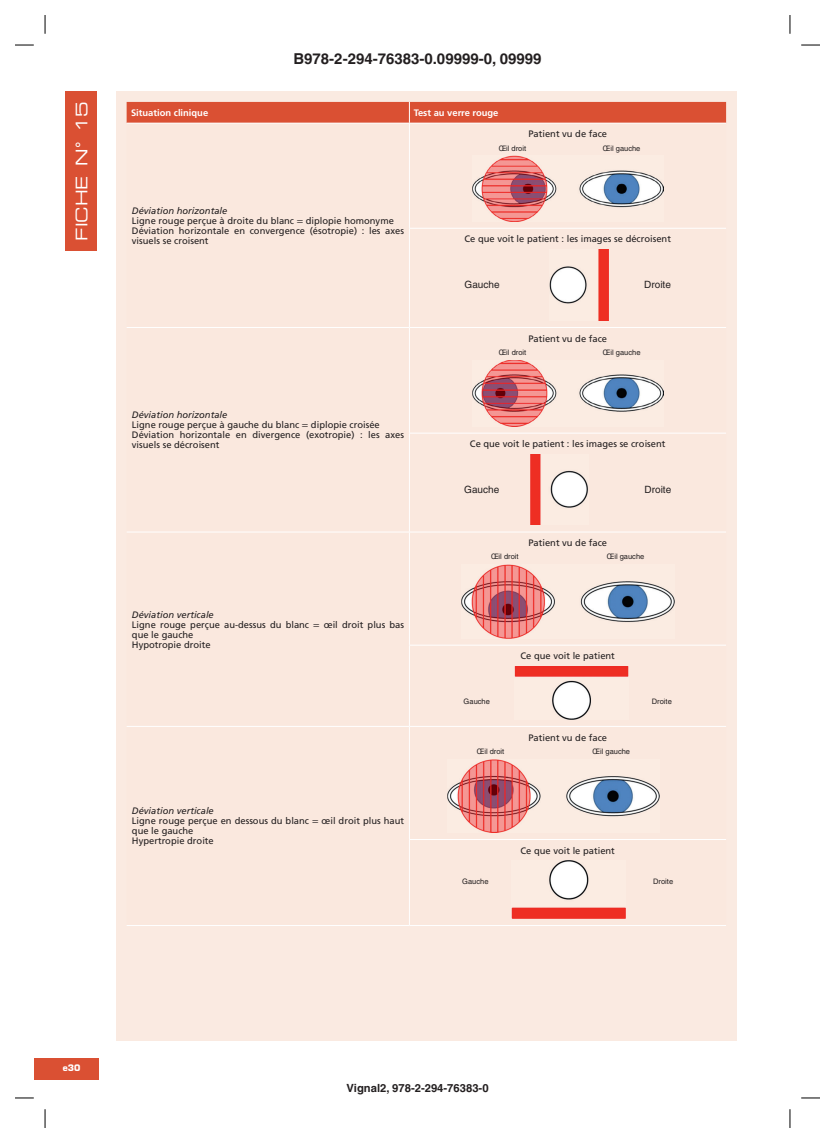
<style>
.page{position:relative;width:820px;height:1143px;background:#fff}
.page>*{position:absolute;margin:0;border:0;box-sizing:border-box;transform-origin:0 0}
.TE_num__TE_type_E{font:16.12px "Eurostile LT Std Ex 2";color:#fff}
.t1{font:700 15px "S Pi Helvetica";color:#231f20}
.t2{font:700 11.25px "S Pi Helvetica";color:#231f20}
.t3{font:10px "Helvetica";color:#231f20}
.Disp_T_body__TE_type{font:9.38px/10px "Frutiger LT Std";color:#231f20}
.Disp_T_body__TE_type-2{font:italic 9.38px "Frutiger LT Std";color:#231f20}
.Disp_T_col_hd__TE_ty{font:700 9.38px "Frutiger LT Std";color:#fff}
.Folio{font:700 8.75px "Eurostile LT Std";color:#fff}
.t4{font:7.5px "Helvetica";color:#231f20}
.s1{font-family:"STIX General"}
</style>
<div class="page">
<div style="left:65px;top:91px;width:32px;height:160px;background:#da5033"></div>
<div style="left:34px;top:1058px;width:64px;height:21px;background:#da5033"></div>
<div style="left:116px;top:91px;width:620px;height:950px;background:#faeae1"></div>
<hr style="left:409px;top:228px;width:316px;height:1px;background:#fff">
<hr style="left:409px;top:327px;width:316px;height:1px;background:#fff">
<hr style="left:409px;top:433px;width:316px;height:1px;background:#fff">
<hr style="left:409px;top:531px;width:316px;height:1px;background:#fff">
<hr style="left:409px;top:644px;width:316px;height:1px;background:#fff">
<hr style="left:409px;top:726px;width:316px;height:1px;background:#fff">
<hr style="left:409px;top:123px;width:1px;height:105px;background:#fff">
<hr style="left:409px;top:228px;width:1px;height:99px;background:#fff">
<hr style="left:126px;top:327px;width:283px;height:1px;background:#fff">
<hr style="left:409px;top:328px;width:1px;height:105px;background:#fff">
<hr style="left:409px;top:433px;width:1px;height:98px;background:#fff">
<hr style="left:126px;top:531px;width:283px;height:1px;background:#fff">
<hr style="left:409px;top:532px;width:1px;height:112px;background:#fff">
<hr style="left:409px;top:645px;width:1px;height:81px;background:#fff">
<hr style="left:409px;top:839px;width:316px;height:1px;background:#fff">
<hr style="left:409px;top:925px;width:316px;height:1px;background:#fff">
<hr style="left:126px;top:726px;width:283px;height:1px;background:#fff">
<hr style="left:409px;top:726px;width:1px;height:113px;background:#fff">
<hr style="left:409px;top:839px;width:1px;height:86px;background:#fff">
<hr style="left:126px;top:925px;width:283px;height:1px;background:#fff">
<hr style="left:409px;top:123px;width:316px;height:1px;background:#fff">
<div style="left:126px;top:102px;width:599px;height:21px;background:#da5033"></div>
<hr style="left:126px;top:123px;width:283px;height:1px;background:#fff">
<img style="left:472px;top:155px;width:191px;height:66px">
<img style="left:549px;top:249px;width:59px;height:71px">
<img style="left:472px;top:360px;width:191px;height:66px">
<img style="left:530px;top:454px;width:58px;height:71px">
<img style="left:461px;top:565px;width:212px;height:73px">
<img style="left:514px;top:666px;width:114px;height:53px">
<img style="left:447px;top:759px;width:212px;height:73px">
<img style="left:511px;top:860px;width:114px;height:58px">
<svg style="left:15px;top:44px;width:19px;height:2px"></svg>
<svg style="left:801px;top:44px;width:18px;height:2px"></svg>
<svg style="left:15px;top:1097px;width:19px;height:1px"></svg>
<svg style="left:801px;top:1097px;width:18px;height:1px"></svg>
<svg style="left:44px;top:15px;width:2px;height:19px"></svg>
<svg style="left:44px;top:1109px;width:2px;height:18px"></svg>
<svg style="left:789px;top:15px;width:1px;height:19px"></svg>
<svg style="left:789px;top:1109px;width:1px;height:18px"></svg>
<h2 class="t1" style="left:293px;top:49px;width:249px">B978-2-294-76383-0.09999-0, 09999</h2>
<p class="TE_num__TE_type_E" style="left:70px;top:241px;width:141px;rotate:-90deg">FICHE N° 15</p>
<p class="Disp_T_col_hd__TE_ty" style="left:131px;top:107px;width:79px">Situation clinique</p>
<p class="Disp_T_col_hd__TE_ty" style="left:413px;top:107px;width:86px">Test au verre rouge</p>
<p class="Disp_T_body__TE_type" style="left:528px;top:129px;width:80px">Patient vu de face</p>
<p class="t4" style="left:498px;top:144px;width:29px">Œil droit</p>
<p class="t4" style="left:602px;top:144px;width:39px">Œil gauche</p>
<p class="Disp_T_body__TE_type-2" style="left:132px;top:205px;width:97px">Déviation horizontale</p>
<p class="Disp_T_body__TE_type" style="left:132px;top:215px;width:263px">Ligne rouge perçue à droite du blanc <span class="s1">=</span> diplopie homonyme</p>
<p class="Disp_T_body__TE_type" style="left:132px;top:225px;width:273px">Déviation horizontale en convergence (ésotropie) : les axes visuels se croisent</p>
<p class="Disp_T_body__TE_type" style="left:464px;top:234px;width:208px">Ce que voit le patient : les images se décroisent</p>
<p class="t3" style="left:464px;top:279px;width:37px">Gauche</p>
<p class="t3" style="left:644px;top:279px;width:28px">Droite</p>
<p class="Disp_T_body__TE_type" style="left:528px;top:333px;width:80px">Patient vu de face</p>
<p class="Disp_T_body__TE_type-2" style="left:132px;top:409px;width:97px">Déviation horizontale</p>
<p class="Disp_T_body__TE_type" style="left:132px;top:420px;width:249px">Ligne rouge perçue à gauche du blanc <span class="s1">=</span> diplopie croisée</p>
<p class="Disp_T_body__TE_type" style="left:132px;top:430px;width:273px">Déviation horizontale en divergence (exotropie) : les axes visuels se décroisent</p>
<p class="Disp_T_body__TE_type-2" style="left:132px;top:609px;width:83px">Déviation verticale</p>
<p class="Disp_T_body__TE_type" style="left:132px;top:619px;width:273px">Ligne rouge perçue au-dessus du blanc <span class="s1">=</span> œil droit plus bas que le gauche</p>
<p class="Disp_T_body__TE_type" style="left:132px;top:639px;width:80px">Hypotropie droite</p>
<p class="Disp_T_body__TE_type-2" style="left:132px;top:805px;width:83px">Déviation verticale</p>
<p class="Disp_T_body__TE_type" style="left:132px;top:816px;width:273px">Ligne rouge perçue en dessous du blanc <span class="s1">=</span> œil droit plus haut que le gauche</p>
<p class="Disp_T_body__TE_type" style="left:132px;top:836px;width:83px">Hypertropie droite</p>
<p class="t4" style="left:498px;top:348px;width:29px">Œil droit</p>
<p class="t4" style="left:602px;top:348px;width:39px">Œil gauche</p>
<p class="Disp_T_body__TE_type" style="left:469px;top:439px;width:197px">Ce que voit le patient : les images se croisent</p>
<p class="t3" style="left:464px;top:483px;width:37px">Gauche</p>
<p class="t3" style="left:644px;top:483px;width:28px">Droite</p>
<p class="Disp_T_body__TE_type" style="left:528px;top:538px;width:80px">Patient vu de face</p>
<p class="t4" style="left:491px;top:552px;width:29px">Œil droit</p>
<p class="t4" style="left:606px;top:552px;width:39px">Œil gauche</p>
<p class="Disp_T_body__TE_type" style="left:520px;top:651px;width:96px">Ce que voit le patient</p>
<p class="t4" style="left:463px;top:696px;width:28px">Gauche</p>
<p class="t4" style="left:651px;top:696px;width:22px">Droite</p>
<p class="Disp_T_body__TE_type" style="left:528px;top:732px;width:80px">Patient vu de face</p>
<p class="t4" style="left:476px;top:746px;width:29px">Œil droit</p>
<p class="t4" style="left:592px;top:746px;width:39px">Œil gauche</p>
<p class="Disp_T_body__TE_type" style="left:520px;top:845px;width:96px">Ce que voit le patient</p>
<p class="t4" style="left:462px;top:876px;width:28px">Gauche</p>
<p class="t4" style="left:652px;top:876px;width:22px">Droite</p>
<p class="Folio" style="left:63px;top:1062px;width:19px">e30</p>
<p class="t2" style="left:346px;top:1081px;width:144px">Vignal2, 978-2-294-76383-0</p>
</div>
